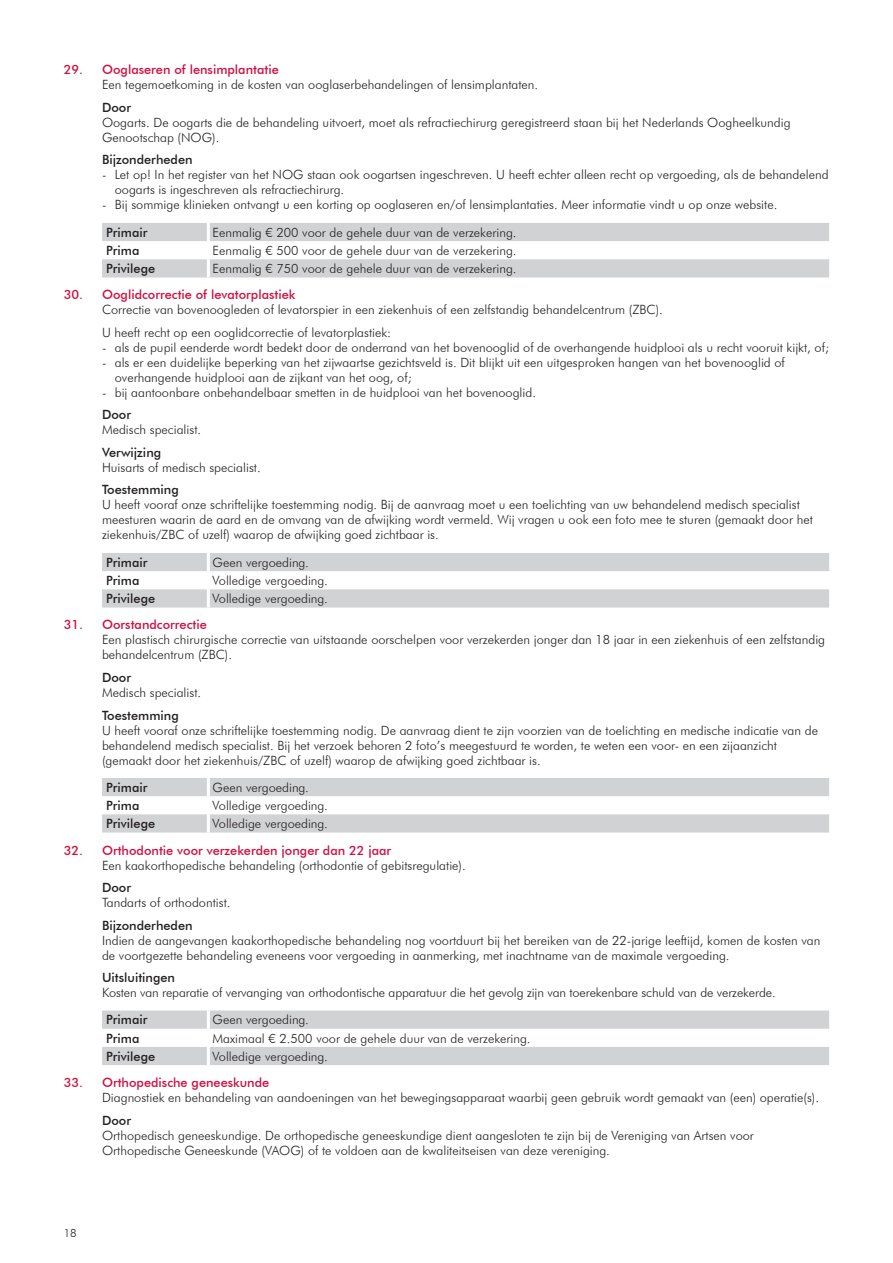
<style>
.page{position:relative;width:893px;height:1263px;background:#fff}
.page>*{position:absolute;margin:0;border:0;box-sizing:border-box;transform-origin:0 0}
.Subbody{font:300 12.75px/15px "Futura BT";color:#231f20}
.Opsomming_L2{font:300 12.75px/15px "Futura BT";color:#231f20}
.Tabel_-_Vergoeding{font:300 12.75px "Futura BT";color:#231f20}
.t1{font:500 12.75px "Futura BT";color:#d10e40}
.Artikel_-_Subkop{font:500 12.75px "Futura BT";color:#231f20}
.Tabel_-_Dekkingsname{font:500 12.75px "Futura BT";color:#231f20}
.t2{font:300 11.25px "Futura BT";color:#231f20}
</style>
<div class="page">
<svg style="left:102px;top:223px;width:727px;height:54px"></svg>
<hr style="left:207px;top:223px;width:3px;height:18px;background:#fff">
<hr style="left:207px;top:241px;width:3px;height:18px;background:#fff">
<hr style="left:207px;top:259px;width:3px;height:18px;background:#fff">
<svg style="left:102px;top:553px;width:727px;height:54px"></svg>
<hr style="left:207px;top:553px;width:3px;height:18px;background:#fff">
<hr style="left:207px;top:571px;width:3px;height:18px;background:#fff">
<hr style="left:207px;top:589px;width:3px;height:18px;background:#fff">
<svg style="left:102px;top:778px;width:727px;height:54px"></svg>
<hr style="left:207px;top:778px;width:3px;height:18px;background:#fff">
<hr style="left:207px;top:796px;width:3px;height:18px;background:#fff">
<hr style="left:207px;top:814px;width:3px;height:18px;background:#fff">
<svg style="left:102px;top:1010px;width:727px;height:55px"></svg>
<hr style="left:207px;top:1010px;width:3px;height:19px;background:#fff">
<hr style="left:207px;top:1029px;width:3px;height:18px;background:#fff">
<hr style="left:207px;top:1047px;width:3px;height:18px;background:#fff">
<p class="t1" style="left:64px;top:62px;width:216px">29. Ooglaseren of lensimplantatie</p>
<p class="Subbody" style="left:102px;top:77px;width:438px">Een tegemoetkoming in de kosten van ooglaserbehandelingen of lensimplantaten.</p>
<p class="Artikel_-_Subkop" style="left:102px;top:100px;width:31px">Door</p>
<p class="Subbody" style="left:102px;top:115px;width:690px">Oogarts. De oogarts die de behandeling uitvoert, moet als refractiechirurg geregistreerd staan bij het Nederlands Oogheelkundig<br>Genootschap (NOG).</p>
<p class="Artikel_-_Subkop" style="left:102px;top:152px;width:92px">Bijzonderheden</p>
<p class="Opsomming_L2" style="left:115px;top:167px;width:715px;text-indent:-13px">- Let op! In het register van het NOG staan ook oogartsen ingeschreven. U heeft echter alleen recht op vergoeding, als de behandelend oogarts is ingeschreven als refractiechirurg.</p>
<p class="Opsomming_L2" style="left:102px;top:197px;width:677px">- Bij sommige klinieken ontvangt u een korting op ooglaseren en/of lensimplantaties. Meer informatie vindt u op onze website.</p>
<p class="Tabel_-_Dekkingsname" style="left:106px;top:225px;width:43px">Primair</p>
<p class="Tabel_-_Vergoeding" style="left:213px;top:225px;width:305px">Eenmalig € 200 voor de gehele duur van de verzekering.</p>
<p class="Tabel_-_Dekkingsname" style="left:106px;top:243px;width:35px">Prima</p>
<p class="Tabel_-_Vergoeding" style="left:213px;top:243px;width:305px">Eenmalig € 500 voor de gehele duur van de verzekering.</p>
<p class="Tabel_-_Dekkingsname" style="left:106px;top:261px;width:50px">Privilege</p>
<p class="Tabel_-_Vergoeding" style="left:213px;top:261px;width:305px">Eenmalig € 750 voor de gehele duur van de verzekering.</p>
<p class="t1" style="left:64px;top:287px;width:233px">30. Ooglidcorrectie of levatorplastiek</p>
<p class="Subbody" style="left:102px;top:302px;width:562px">Correctie van bovenoogleden of levatorspier in een ziekenhuis of een zelfstandig behandelcentrum (ZBC).</p>
<p class="Subbody" style="left:102px;top:325px;width:291px">U heeft recht op een ooglidcorrectie of levatorplastiek:</p>
<p class="Opsomming_L2" style="left:102px;top:340px;width:728px">- als de pupil eenderde wordt bedekt door de onderrand van het bovenooglid of de overhangende huidplooi als u recht vooruit kijkt, of;</p>
<p class="Opsomming_L2" style="left:115px;top:355px;width:672px;text-indent:-13px">- als er een duidelijke beperking van het zijwaartse gezichtsveld is. Dit blijkt uit een uitgesproken hangen van het bovenooglid of overhangende huidplooi aan de zijkant van het oog, of;</p>
<p class="Opsomming_L2" style="left:102px;top:385px;width:435px">- bij aantoonbare onbehandelbaar smetten in de huidplooi van het bovenooglid.</p>
<p class="Artikel_-_Subkop" style="left:102px;top:407px;width:31px">Door</p>
<p class="Subbody" style="left:102px;top:422px;width:101px">Medisch specialist.</p>
<p class="Artikel_-_Subkop" style="left:102px;top:445px;width:61px">Verwijzing</p>
<p class="Subbody" style="left:102px;top:460px;width:160px">Huisarts of medisch specialist.</p>
<p class="Artikel_-_Subkop" style="left:102px;top:482px;width:78px">Toestemming</p>
<p class="Subbody" style="left:102px;top:497px;width:712px">U heeft vooraf onze schriftelijke toestemming nodig. Bij de aanvraag moet u een toelichting van uw behandelend medisch specialist meesturen waarin de aard en de omvang van de afwijking wordt vermeld. Wij vragen u ook een foto mee te sturen (gemaakt door het ziekenhuis/ZBC of uzelf) waarop de afwijking goed zichtbaar is.</p>
<p class="Tabel_-_Dekkingsname" style="left:106px;top:555px;width:43px">Primair</p>
<p class="Tabel_-_Vergoeding" style="left:213px;top:555px;width:98px">Geen vergoeding.</p>
<p class="Tabel_-_Dekkingsname" style="left:106px;top:573px;width:35px">Prima</p>
<p class="Tabel_-_Vergoeding" style="left:213px;top:573px;width:117px">Volledige vergoeding.</p>
<p class="Tabel_-_Dekkingsname" style="left:106px;top:591px;width:50px">Privilege</p>
<p class="Tabel_-_Vergoeding" style="left:213px;top:591px;width:117px">Volledige vergoeding.</p>
<p class="t1" style="left:64px;top:617px;width:144px">31. Oorstandcorrectie</p>
<p class="Subbody" style="left:102px;top:632px;width:725px">Een plastisch chirurgische correctie van uitstaande oorschelpen voor verzekerden jonger dan 18 jaar in een ziekenhuis of een zelfstandig behandelcentrum (ZBC).</p>
<p class="Artikel_-_Subkop" style="left:102px;top:670px;width:31px">Door</p>
<p class="Subbody" style="left:102px;top:685px;width:101px">Medisch specialist.</p>
<p class="Artikel_-_Subkop" style="left:102px;top:707px;width:78px">Toestemming</p>
<p class="Subbody" style="left:102px;top:722px;width:717px">U heeft vooraf onze schriftelijke toestemming nodig. De aanvraag dient te zijn voorzien van de toelichting en medische indicatie van de behandelend medisch specialist. Bij het verzoek behoren 2 foto’s meegestuurd te worden, te weten een voor- en een zijaanzicht (gemaakt door het ziekenhuis/ZBC of uzelf) waarop de afwijking goed zichtbaar is.</p>
<p class="Tabel_-_Dekkingsname" style="left:106px;top:780px;width:43px">Primair</p>
<p class="Tabel_-_Vergoeding" style="left:213px;top:780px;width:98px">Geen vergoeding.</p>
<p class="Tabel_-_Dekkingsname" style="left:106px;top:798px;width:35px">Prima</p>
<p class="Tabel_-_Vergoeding" style="left:213px;top:798px;width:117px">Volledige vergoeding.</p>
<p class="Tabel_-_Dekkingsname" style="left:106px;top:816px;width:50px">Privilege</p>
<p class="Tabel_-_Vergoeding" style="left:213px;top:816px;width:117px">Volledige vergoeding.</p>
<p class="t1" style="left:64px;top:842px;width:329px">32. Orthodontie voor verzekerden jonger dan 22 jaar</p>
<p class="Subbody" style="left:102px;top:857px;width:365px">Een kaakorthopedische behandeling (orthodontie of gebitsregulatie).</p>
<p class="Artikel_-_Subkop" style="left:102px;top:880px;width:31px">Door</p>
<p class="Subbody" style="left:102px;top:895px;width:130px">Tandarts of orthodontist.</p>
<p class="Artikel_-_Subkop" style="left:102px;top:917px;width:92px">Bijzonderheden</p>
<p class="Subbody" style="left:102px;top:932px;width:720px">Indien de aangevangen kaakorthopedische behandeling nog voortduurt bij het bereiken van de 22-jarige leeftijd, komen de kosten van de voortgezette behandeling eveneens voor vergoeding in aanmerking, met inachtname van de maximale vergoeding.</p>
<p class="Artikel_-_Subkop" style="left:102px;top:970px;width:75px">Uitsluitingen</p>
<p class="Subbody" style="left:102px;top:985px;width:675px">Kosten van reparatie of vervanging van orthodontische apparatuur die het gevolg zijn van toerekenbare schuld van de verzekerde.</p>
<p class="Tabel_-_Dekkingsname" style="left:106px;top:1012px;width:43px">Primair</p>
<p class="Tabel_-_Vergoeding" style="left:213px;top:1012px;width:98px">Geen vergoeding.</p>
<p class="Tabel_-_Dekkingsname" style="left:106px;top:1030px;width:35px">Prima</p>
<p class="Tabel_-_Vergoeding" style="left:213px;top:1030px;width:319px">Maximaal € 2.500 voor de gehele duur van de verzekering.</p>
<p class="Tabel_-_Dekkingsname" style="left:106px;top:1048px;width:50px">Privilege</p>
<p class="Tabel_-_Vergoeding" style="left:213px;top:1048px;width:117px">Volledige vergoeding.</p>
<p class="t1" style="left:64px;top:1075px;width:207px">33. Orthopedische geneeskunde</p>
<p class="Subbody" style="left:102px;top:1090px;width:718px">Diagnostiek en behandeling van aandoeningen van het bewegingsapparaat waarbij geen gebruik wordt gemaakt van (een) operatie(s).</p>
<p class="Artikel_-_Subkop" style="left:102px;top:1112px;width:31px">Door</p>
<p class="Subbody" style="left:102px;top:1127px;width:653px">Orthopedisch geneeskundige. De orthopedische geneeskundige dient aangesloten te zijn bij de Vereniging van Artsen voor<br>Orthopedische Geneeskunde (VAOG) of te voldoen aan de kwaliteitseisen van deze vereniging.</p>
<p class="t2" style="left:64px;top:1226px;width:14px">18</p>
</div>
